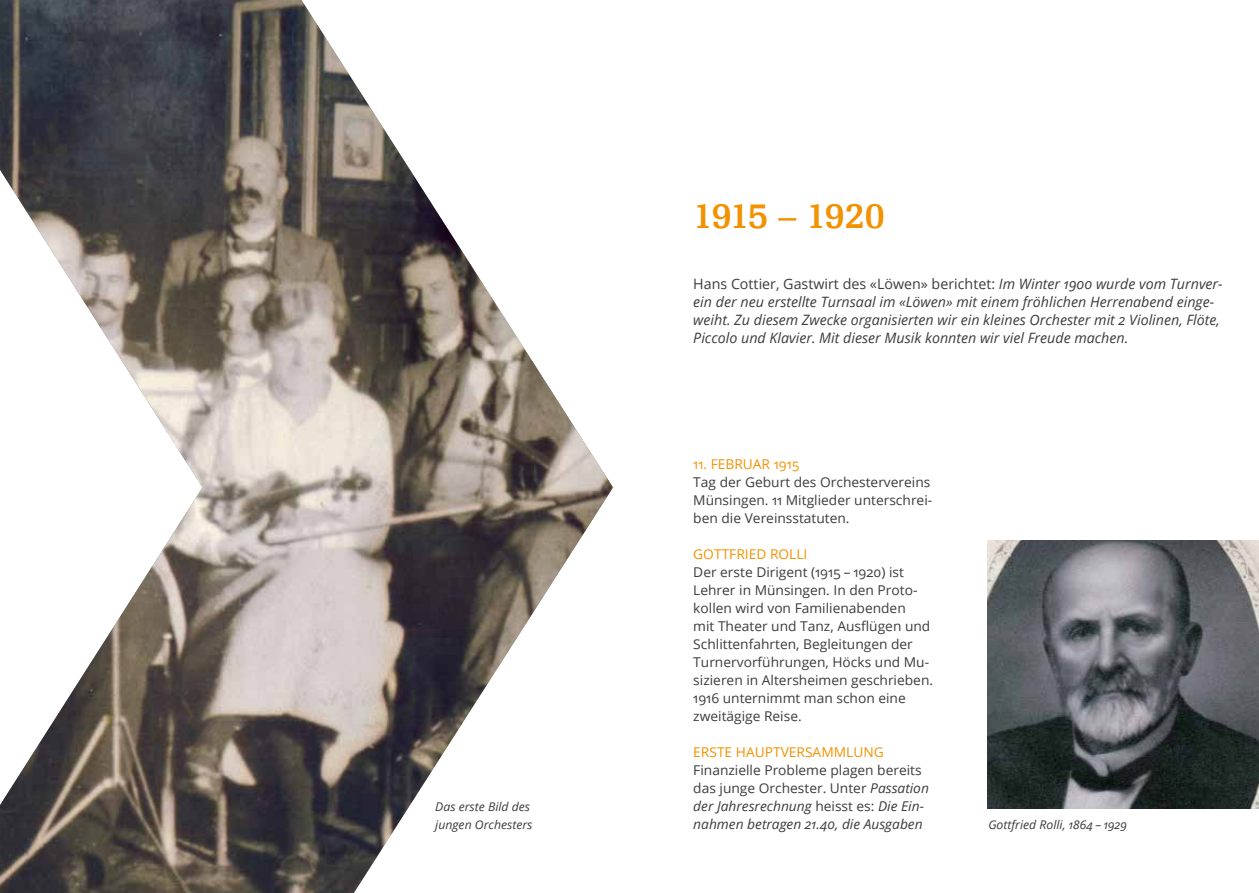
<style>
.page{position:relative;width:1259px;height:893px;background:#fff}
.page>*{position:absolute;margin:0;border:0;box-sizing:border-box;transform-origin:0 0}
.t1{font:700 36px "Egyptienne FLT Std";letter-spacing:-.045em;color:#f39200}
.t2{font:italic 14.25px/18px "Open Sans";color:#3c3c3b}
.t3{font:13.5px/18px "Open Sans";color:#3c3c3b}
.t4{font:13.5px "Open Sans";color:#f39200}
.t5{font:italic 12px/18px "Open Sans";color:#3c3c3b}
.s1{font-style:normal}
.s2{font-style:italic}
</style>
<div class="page">
<img style="left:0;top:0;width:613px;height:893px">
<img style="left:987px;top:541px;width:272px;height:267px">
<p class="t5" style="left:435px;top:797px;width:99px">Das erste Bild des jungen Orchesters</p>
<h1 class="t1" style="left:693px;top:197px;width:193px">1915 – 1920</h1>
<p class="t2" style="left:693px;top:274px;width:531px"><span class="s1">Hans Cottier, Gastwirt des «Löwen» berichtet:</span> Im Winter 1900 wurde vom Turnver&shy;ein der neu erstellte Turnsaal im «Löwen» mit einem fröhlichen Herrenabend einge&shy;weiht. Zu diesem Zwecke organisierten wir ein kleines Orchester mit 2 Violinen, Flöte, Piccolo und Klavier. Mit dieser Musik konnten wir viel Freude machen.</p>
<p class="t4" style="left:693px;top:455px;width:108px">11. FEBRUAR 1915</p>
<p class="t3" style="left:693px;top:473px;width:240px">Tag der Geburt des Orchestervereins<br>Münsingen. 11 Mitglieder unterschrei&shy;ben die Vereinsstatuten.</p>
<p class="t4" style="left:693px;top:545px;width:116px">GOTTFRIED ROLLI</p>
<p class="t3" style="left:693px;top:563px;width:241px">Der erste Dirigent (1915 – 1920) ist Lehrer in Münsingen. In den Proto&shy;kollen wird von Familienabenden<br>mit Theater und Tanz, Ausflügen und Schlittenfahrten, Begleitungen der Turnervorführungen, Höcks und Mu&shy;sizieren in Altersheimen geschrieben.<br>1916 unternimmt man schon eine zweitägige Reise.</p>
<p class="t4" style="left:693px;top:743px;width:192px">ERSTE HAUPTVERSAMMLUNG</p>
<p class="t3" style="left:693px;top:761px;width:237px">Finanzielle Probleme plagen bereits das junge Orchester. Unter <span class="s2">Passation der Jahresrechnung</span> heisst es: <span class="s2">Die Ein&shy;nahmen betragen 21.40, die Ausgaben</span></p>
<p class="t5" style="left:988px;top:815px;width:140px">Gottfried Rolli, 1864 – 1929</p>
</div>
